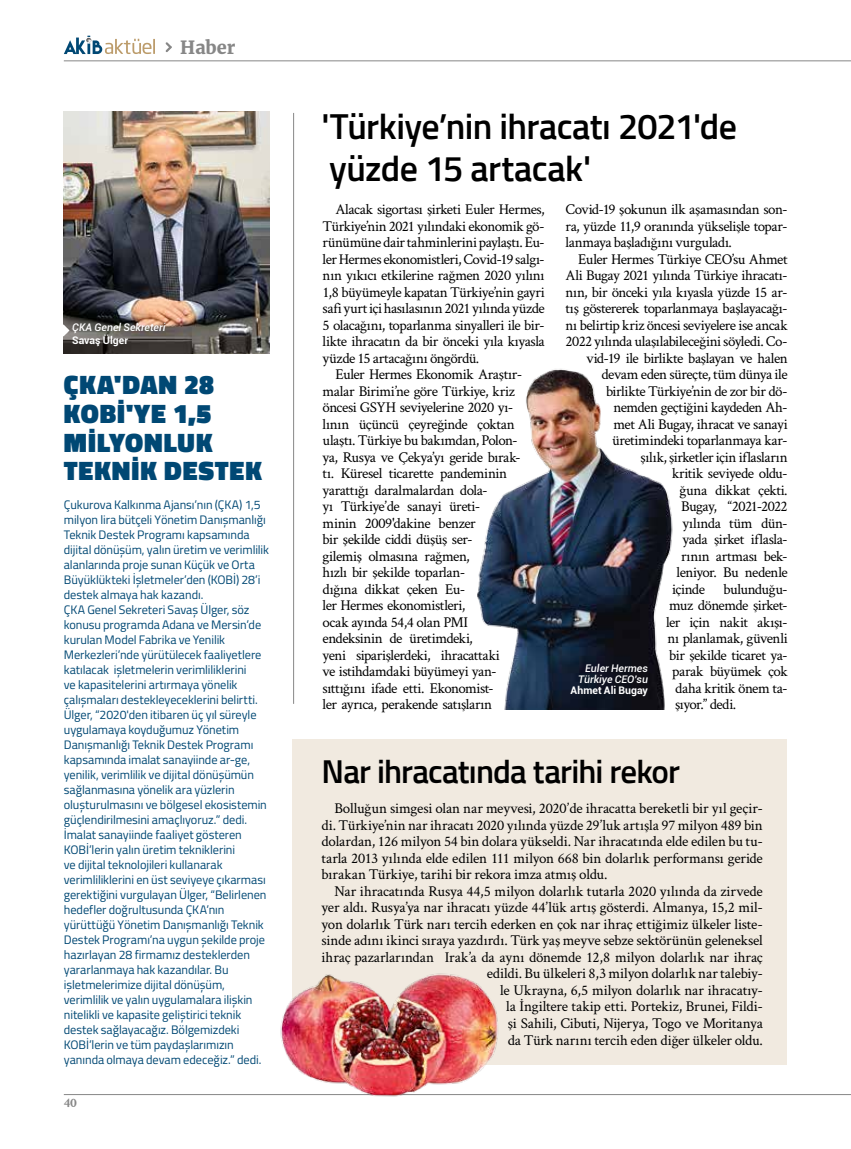
<style>
.page{position:relative;width:851px;height:1149px;background:#fff}
.page>*{position:absolute;margin:0;border:0;box-sizing:border-box;transform-origin:0 0}
.t1{font:600 36px/42px "Titillium Web";letter-spacing:-.02em;color:#000}
.t2{font:600 33px "Titillium Web";letter-spacing:-.025em;color:#000}
.t3{font:900 27px/28.5px "Titillium Web";letter-spacing:.035em;color:#004874}
.t4{font:900 18px "Merriweather";color:#878787}
.t5{font:15px/16.5px "Crimson Text";letter-spacing:-.02em;color:#000;text-align:justify}
.t6{font:15px "Crimson Text";letter-spacing:-.04em;color:#000}
.t7{font:15px "Crimson Text";letter-spacing:-.045em;color:#000}
.t8{font:700 13.5px "Crimson Text";color:#878787}
.t9{font:12.3px/15px "Titillium Web";letter-spacing:-.005em;color:#004874}
.t10{font:italic 500 10.5px/11.2px "Roboto";color:#fff;text-align:right}
.t11{font:700 10.5px "Roboto";letter-spacing:.005em;color:#fff}
</style>
<div class="page">
<svg style="left:64px;top:36px;width:91px;height:18px"></svg>
<svg style="left:165px;top:42px;width:7px;height:10px"></svg>
<hr style="left:64px;top:1093px;width:786px;height:1px;background:#878787">
<hr style="left:64px;top:60px;width:786px;height:1px;background:#878787">
<div style="left:292px;top:738px;width:495px;height:326px;background:#f1eae0"></div>
<hr style="left:293px;top:113px;width:1px;height:590px;background:#878787">
<img style="left:477px;top:369px;width:196px;height:340px">
<img style="left:273px;top:973px;width:226px;height:124px">
<img style="left:63px;top:112px;width:206px;height:241px">
<svg style="left:63px;top:324px;width:6px;height:12px"></svg>
<p class="t4" style="left:180px;top:35px;width:57px">Haber</p>
<p class="t10" style="left:72px;top:321px;width:95px">ÇKA Genel Sekreteri</p>
<p class="t11" style="left:72px;top:332px;width:57px">Savaş Ülger</p>
<h3 class="t3" style="left:64px;top:371px;width:199px">ÇKA'DAN 28<br>KOBİ'YE 1,5<br>MİLYONLUK<br>TEKNİK DESTEK</h3>
<p class="t9" style="left:64px;top:496px;width:207px">Çukurova Kalkınma Ajansı’nın (ÇKA) 1,5 milyon lira bütçeli Yönetim Danışmanlığı Teknik Destek Programı kapsamında dijital dönüşüm, yalın üretim ve verimlilik alanlarında proje sunan Küçük ve Orta Büyüklükteki İşletmeler’den (KOBİ) 28’i destek almaya hak kazandı.<br>ÇKA Genel Sekreteri Savaş Ülger, söz konusu programda Adana ve Mersin’de kurulan Model Fabrika ve Yenilik Merkezleri’nde yürütülecek faaliyetlere katılacak işletmelerin verimliliklerini<br>ve kapasitelerini artırmaya yönelik çalışmaları destekleyeceklerini belirtti.<br>Ülger, “2020'den itibaren üç yıl süreyle uygulamaya koyduğumuz Yönetim Danışmanlığı Teknik Destek Programı kapsamında imalat sanayiinde ar-ge, yenilik, verimlilik ve dijital dönüşümün sağlanmasına yönelik ara yüzlerin oluşturulmasını ve bölgesel ekosistemin güçlendirilmesini amaçlıyoruz.” dedi.<br>İmalat sanayiinde faaliyet gösteren KOBİ’lerin yalın üretim tekniklerini<br>ve dijital teknolojileri kullanarak verimliliklerini en üst seviyeye çıkarması gerektiğini vurgulayan Ülger, “Belirlenen hedefler doğrultusunda ÇKA’nın yürüttüğü Yönetim Danışmanlığı Teknik Destek Programı’na uygun şekilde proje hazırlayan 28 firmamız desteklerden yararlanmaya hak kazandılar. Bu işletmelerimize dijital dönüşüm, verimlilik ve yalın uygulamalara ilişkin nitelikli ve kapasite geliştirici teknik destek sağlayacağız. Bölgemizdeki KOBİ’lerin ve tüm paydaşlarımızın yanında olmaya devam edeceğiz.” dedi.</p>
<p class="t8" style="left:64px;top:1094px;width:15px">40</p>
<h1 class="t1" style="left:321px;top:103px;width:417px">'Türkiye’nin ihracatı 2021'de yüzde 15 artacak'</h1>
<p class="t5" style="left:335px;top:200px;width:211px">Alacak sigortası şirketi Euler Hermes,</p>
<p class="t5" style="left:322px;top:217px;width:224px">Türkiye’nin 2021 yılındaki ekonomik gö-</p>
<p class="t5" style="left:322px;top:233px;width:224px">rünümüne dair tahminlerini paylaştı. Eu-</p>
<p class="t5" style="left:322px;top:250px;width:224px">ler Hermes ekonomistleri, Covid-19 salgı-</p>
<p class="t5" style="left:322px;top:266px;width:223px">nın yıkıcı etkilerine rağmen 2020 yılını</p>
<p class="t5" style="left:322px;top:283px;width:224px">1,8 büyümeyle kapatan Türkiye’nin gayri</p>
<p class="t5" style="left:322px;top:299px;width:223px">safi yurt içi hasılasının 2021 yılında yüzde</p>
<p class="t5" style="left:322px;top:316px;width:224px">5 olacağını, toparlanma sinyalleri ile bir-</p>
<p class="t5" style="left:322px;top:332px;width:223px">likte ihracatın da bir önceki yıla kıyasla</p>
<p class="t5" style="left:322px;top:349px;width:158px">yüzde 15 artacağını öngördü.</p>
<p class="t5" style="left:335px;top:365px;width:188px">Euler Hermes Ekonomik Araştır-</p>
<p class="t5" style="left:322px;top:382px;width:193px">malar Birimi’ne göre Türkiye, kriz</p>
<p class="t5" style="left:322px;top:398px;width:192px">öncesi GSYH seviyelerine 2020 yı-</p>
<p class="t5" style="left:322px;top:415px;width:193px">lının üçüncü çeyreğinde çoktan</p>
<p class="t5" style="left:322px;top:431px;width:196px">ulaştı. Türkiye bu bakımdan, Polon-</p>
<p class="t5" style="left:322px;top:448px;width:199px">ya, Rusya ve Çekya’yı geride bırak-</p>
<p class="t5" style="left:322px;top:464px;width:186px">tı. Küresel ticarette pandeminin</p>
<p class="t5" style="left:322px;top:481px;width:166px">yarattığı daralmalardan dola-</p>
<p class="t5" style="left:322px;top:497px;width:159px">yı Türkiye’de sanayi üreti-</p>
<p class="t5" style="left:322px;top:514px;width:155px">minin 2009'dakine benzer</p>
<p class="t5" style="left:322px;top:530px;width:151px">bir şekilde ciddi düşüş ser-</p>
<p class="t5" style="left:322px;top:547px;width:148px">gilemiş olmasına rağmen,</p>
<p class="t5" style="left:322px;top:563px;width:144px">hızlı bir şekilde toparlan-</p>
<p class="t5" style="left:322px;top:580px;width:144px">dığına dikkat çeken Eu-</p>
<p class="t6" style="left:322px;top:595px;width:144px">ler Hermes ekonomistleri,</p>
<p class="t5" style="left:322px;top:613px;width:147px">ocak ayında 54,4 olan PMI</p>
<p class="t5" style="left:322px;top:629px;width:151px">endeksinin de üretimdeki,</p>
<p class="t5" style="left:322px;top:646px;width:179px">yeni siparişlerdeki, ihracattaki</p>
<p class="t5" style="left:322px;top:662px;width:175px">ve istihdamdaki büyümeyi yan-</p>
<p class="t5" style="left:322px;top:679px;width:172px">sıttığını ifade etti. Ekonomist-</p>
<p class="t5" style="left:322px;top:695px;width:171px">ler ayrıca, perakende satışların</p>
<p class="t5" style="left:565px;top:200px;width:223px">Covid-19 şokunun ilk aşamasından son&shy;ra, yüzde 11,9 oranında yükselişle topar&shy;lanmaya başladığını vurguladı.</p>
<p class="t5" style="left:578px;top:250px;width:211px">Euler Hermes Türkiye CEO’su Ahmet</p>
<p class="t5" style="left:565px;top:266px;width:223px">Ali Bugay 2021 yılında Türkiye ihracatı-</p>
<p class="t5" style="left:565px;top:283px;width:223px">nın, bir önceki yıla kıyasla yüzde 15 ar-</p>
<p class="t5" style="left:565px;top:299px;width:223px">tış göstererek toparlanmaya başlayacağı-</p>
<p class="t5" style="left:565px;top:316px;width:223px">nı belirtip kriz öncesi seviyelere ise ancak</p>
<p class="t5" style="left:565px;top:332px;width:223px">2022 yılında ulaşılabileceğini söyledi. Co-</p>
<p class="t5" style="left:586px;top:349px;width:202px">vid-19 ile birlikte başlayan ve halen</p>
<p class="t5" style="left:601px;top:365px;width:187px">devam eden süreçte, tüm dünya ile</p>
<p class="t5" style="left:606px;top:382px;width:183px">birlikte Türkiye’nin de zor bir dö-</p>
<p class="t5" style="left:613px;top:398px;width:175px">nemden geçtiğini kaydeden Ah-</p>
<p class="t5" style="left:613px;top:415px;width:176px">met Ali Bugay, ihracat ve sanayi</p>
<p class="t5" style="left:612px;top:431px;width:177px">üretimindeki toparlanmaya kar-</p>
<p class="t5" style="left:640px;top:448px;width:148px">şılık, şirketler için iflasların</p>
<p class="t5" style="left:672px;top:464px;width:117px">kritik seviyede oldu-</p>
<p class="t5" style="left:679px;top:481px;width:110px">ğuna dikkat çekti.</p>
<p class="t7" style="left:681px;top:496px;width:108px">Bugay, “2021-2022</p>
<p class="t5" style="left:682px;top:514px;width:106px">yılında tüm dün-</p>
<p class="t5" style="left:682px;top:530px;width:106px">yada şirket iflasla-</p>
<p class="t5" style="left:681px;top:547px;width:108px">rının artması bek-</p>
<p class="t5" style="left:676px;top:563px;width:112px">leniyor. Bu nedenle</p>
<p class="t5" style="left:672px;top:580px;width:117px">içinde bulunduğu-</p>
<p class="t5" style="left:669px;top:596px;width:120px">muz dönemde şirket-</p>
<p class="t5" style="left:666px;top:613px;width:123px">ler için nakit akışı-</p>
<p class="t5" style="left:667px;top:629px;width:121px">nı planlamak, güvenli</p>
<p class="t5" style="left:669px;top:646px;width:120px">bir şekilde ticaret ya-</p>
<p class="t5" style="left:672px;top:662px;width:117px">parak büyümek çok</p>
<p class="t5" style="left:675px;top:679px;width:114px">daha kritik önem ta-</p>
<p class="t5" style="left:675px;top:695px;width:63px">şıyor.” dedi.</p>
<p class="t10" style="left:578px;top:661px;width:71px">Euler Hermes<br>Türkiye CEO'su</p>
<p class="t11" style="left:570px;top:682px;width:79px">Ahmet Ali Bugay</p>
<h2 class="t2" style="left:321px;top:746px;width:360px">Nar ihracatında tarihi rekor</h2>
<p class="t5" style="left:321px;top:799px;width:443px;text-indent:13px">Bolluğun simgesi olan nar meyvesi, 2020’de ihracatta bereketli bir yıl geçir&shy;di. Türkiye’nin nar ihracatı 2020 yılında yüzde 29’luk artışla 97 milyon 489 bin dolardan, 126 milyon 54 bin dolara yükseldi. Nar ihracatında elde edilen bu tu&shy;tarla 2013 yılında elde edilen 111 milyon 668 bin dolarlık performansı geride bırakan Türkiye, tarihi bir rekora imza atmış oldu.</p>
<p class="t5" style="left:321px;top:882px;width:443px;text-align:right">Nar ihracatında Rusya 44,5 milyon dolarlık tutarla 2020 yılında da zirvede yer aldı. Rusya’ya nar ihracatı yüzde 44’lük artış gösterdi. Almanya, 15,2 mil&shy;yon dolarlık Türk narı tercih ederken en çok nar ihraç ettiğimiz ülkeler liste&shy;sinde adını ikinci sıraya yazdırdı. Türk yaş meyve sebze sektörünün geleneksel ihraç pazarlarından Irak’a da aynı dönemde 12,8 milyon dolarlık nar ihraç edildi. Bu ülkeleri 8,3 milyon dolarlık nar talebiy-<br>le Ukrayna, 6,5 milyon dolarlık nar ihracatıy-<br>la İngiltere takip etti. Portekiz, Brunei, Fildi-<br>şi Sahili, Cibuti, Nijerya, Togo ve Moritanya<br>da Türk narını tercih eden diğer ülkeler oldu.</p>
</div>
